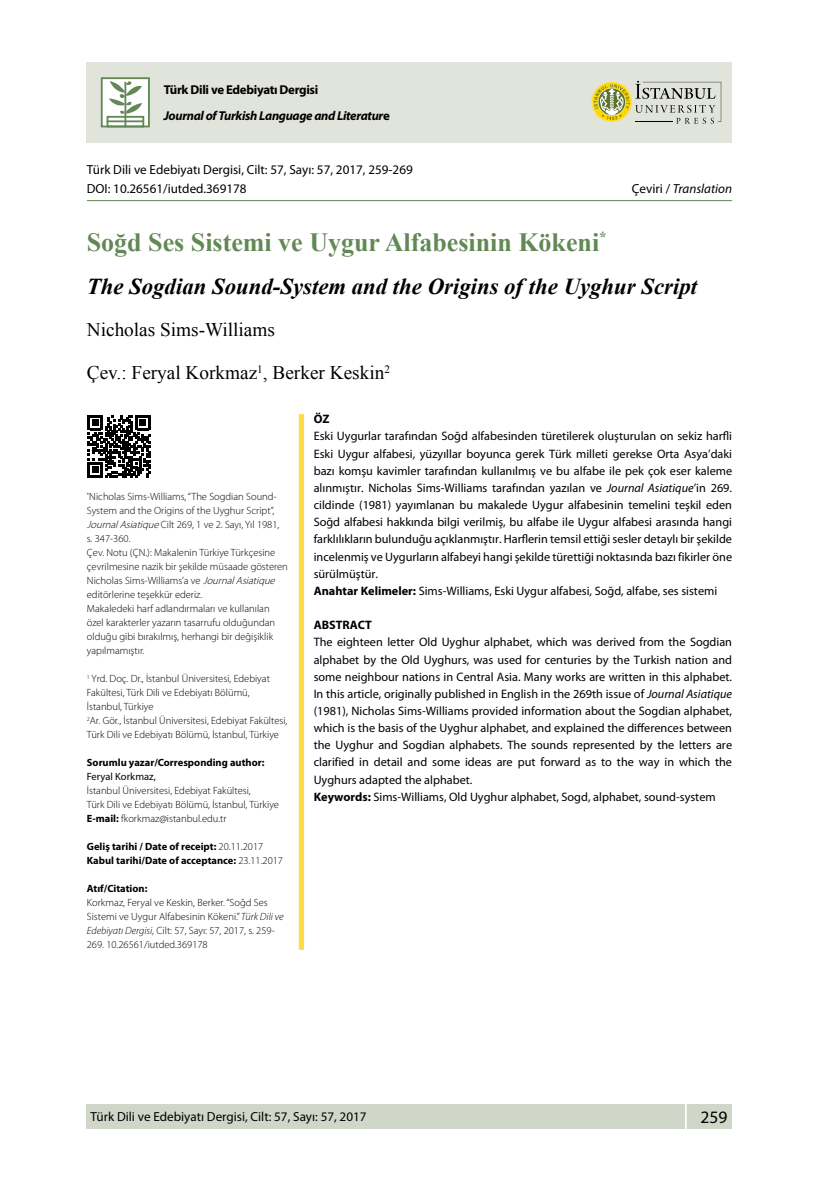
<style>
.page{position:relative;width:819px;height:1191px;background:#fff}
.page>*{position:absolute;margin:0;border:0;box-sizing:border-box;transform-origin:0 0}
.t1{font:700 26.25px "Times New Roman";color:#628855}
.t2{font:italic 700 22.75px "Times New Roman";color:#000}
.t3{font:19.25px "Times New Roman";color:#000}
.t4{font:17.5px "Myriad Pro";color:#000}
.t5{font:13.12px/19.2px "Myriad Pro";color:#000}
.t6{font:italic 13.12px "Myriad Pro";color:#000}
.t7{font:italic 700 12.78px/25.6px "Myriad Pro";letter-spacing:-.025em;color:#000}
.t8{font:12.25px/17.2px "Myriad Pro";color:#000}
.t9{font:700 12.25px "Myriad Pro";color:#000}
.t10{font:300 10.5px/14px "Myriad Pro";color:#000}
.t11{font:700 10.5px/14px "Myriad Pro";color:#000}
.t12{font:10.5px "Myriad Pro";color:#000}
.s1{font-style:normal}
.s2{font-style:italic}
.s3{font-weight:700}
.s4{font-weight:300}
</style>
<div class="page">
<div style="left:87px;top:1104px;width:645px;height:25px;background:#d1d7c8"></div>
<svg style="left:685px;top:1104px;width:1px;height:25px"></svg>
<svg style="left:88px;top:415px;width:62px;height:62px"></svg>
<div style="left:87px;top:62px;width:645px;height:81px;background:#e1e4da"></div>
<div style="left:101px;top:77px;width:49px;height:50px;background:#fff;border:2px solid #628855"></div>
<div style="left:107px;top:116px;width:37px;height:11px;border:2px solid #628855"></div>
<hr style="left:107px;top:120px;width:36px;height:2px;background:#628855">
<svg style="left:109px;top:81px;width:33px;height:33px"></svg>
<hr style="left:124px;top:82px;width:2px;height:45px;background:#628855">
<svg style="left:591px;top:81px;width:130px;height:43px"></svg>
<div style="left:299px;top:414px;width:5px;height:535px;background:#ffdc44"></div>
<hr style="left:87px;top:200px;width:645px;height:1px;background:#628855">
<p class="t7" style="left:164px;top:77px;width:227px"><span class="s1">Türk Dili ve Edebiyatı Dergisi<br></span>Journal of Turkish Language and Literatur<span class="s1">e</span></p>
<p class="t5" style="left:87px;top:159px;width:327px">Türk Dili ve Edebiyatı Dergisi, Cilt: 57, Sayı: 57, 2017, 259-269<br>DOI: 10.26561/iutded.369178</p>
<p class="t6" style="left:632px;top:180px;width:102px"><span class="s1">Çeviri /</span> Translation</p>
<h1 class="t1" style="left:87px;top:224px;width:521px">Soğd Ses Sistemi ve Uygur Alfabesinin Kökeni<sup>*</sup></h1>
<h2 class="t2" style="left:87px;top:270px;width:611px">The Sogdian Sound-System and the Origins of the Uyghur Script</h2>
<h3 class="t3" style="left:87px;top:317px;width:189px">Nicholas Sims-Williams</h3>
<h3 class="t3" style="left:87px;top:360px;width:304px">Çev.: Feryal Korkmaz<sup>1</sup>, Berker Keskin<sup>2</sup></h3>
<p class="t9" style="left:314px;top:411px;width:17px">ÖZ</p>
<p class="t8" style="left:314px;top:427px;width:420px">Eski Uygurlar tarafından Soğd alfabesinden türetilerek oluşturulan on sekiz harfli Eski Uygur alfabesi, yüzyıllar boyunca gerek Türk milleti gerekse Orta Asya’daki bazı komşu kavimler tarafından kullanılmış ve bu alfabe ile pek çok eser kaleme alınmıştır. Nicholas Sims-Williams tarafından yazılan ve <span class="s2">Journal Asiatique</span>’in 269. cildinde (1981) yayımlanan bu makalede Uygur alfabesinin temelini teşkil eden Soğd alfabesi hakkında bilgi verilmiş, bu alfabe ile Uygur alfabesi arasında hangi farklılıkların bulunduğu açıklanmıştır. Harflerin temsil ettiği sesler detaylı bir şekilde incelenmiş ve Uygurların alfabeyi hangi şekilde türettiği noktasında bazı fikirler öne sürülmüştür.<br><span class="s3">Anahtar Kelimeler:</span> Sims-Williams, Eski Uygur alfabesi, Soğd, alfabe, ses sistemi</p>
<p class="t9" style="left:314px;top:617px;width:60px">ABSTRACT</p>
<p class="t8" style="left:314px;top:633px;width:420px">The eighteen letter Old Uyghur alphabet, which was derived from the Sogdian alphabet by the Old Uyghurs, was used for centuries by the Turkish nation and some neighbour nations in Central Asia. Many works are written in this alphabet.<br>In this article, originally published in English in the 269th issue of <span class="s2">Journal Asiatique </span>(1981), Nicholas Sims-Williams provided information about the Sogdian alphabet, which is the basis of the Uyghur alphabet, and explained the differences between the Uyghur and Sogdian alphabets. The sounds represented by the letters are clarified in detail and some ideas are put forward as to the way in which the Uyghurs adapted the alphabet.<br><span class="s3">Keywords:</span> Sims-Williams, Old Uyghur alphabet, Sogd, alphabet, sound-system</p>
<p class="t10" style="left:87px;top:489px;width:202px"><sup>*</sup>Nicholas Sims-Williams, “The Sogdian Sound-System and the Origins of the Uyghur Script”, <span class="s2">JournalAsiatique</span>Cilt 269, 1 ve 2. Sayı, Yıl 1981,<br>s. 347-360.<br>Çev. Notu (ÇN.): Makalenin Türkiye Türkçesine çevrilmesine nazik bir şekilde müsaade gösteren Nicholas Sims-Williams’a ve <span class="s2">JournalAsiatique </span>editörlerine teşekkür ederiz.<br>Makaledeki harf adlandırmaları ve kullanılan özel karakterler yazarın tasarrufu olduğundan olduğu gibi bırakılmış, herhangi bir değişiklik yapılmamıştır.</p>
<p class="t10" style="left:87px;top:671px;width:202px"><sup>1</sup> Yrd. Doç. Dr., İstanbul Üniversitesi, Edebiyat Fakültesi, Türk Dili ve Edebiyatı Bölümü,<br>İstanbul, Türkiye<br><sup>2</sup>Ar. Gör., İstanbul Üniversitesi, Edebiyat Fakültesi, Türk Dili ve Edebiyatı Bölümü, İstanbul, Türkiye</p>
<p class="t11" style="left:87px;top:755px;width:179px">Sorumlu yazar/Corresponding author:</p>
<p class="t12" style="left:87px;top:770px;width:70px">Feryal Korkmaz,</p>
<p class="t10" style="left:87px;top:783px;width:194px">İstanbul Üniversitesi, Edebiyat Fakültesi,<br>Türk Dili ve Edebiyatı Bölümü, İstanbul, Türkiye<br><span class="s3">E-mail:</span> fkorkmaz@istanbul.edu.tr</p>
<p class="t11" style="left:87px;top:839px;width:198px">Geliş tarihi / Date of receipt: <span class="s4">20.11.2017<br></span>Kabul tarihi/Date of acceptance: <span class="s4">23.11.2017</span></p>
<p class="t11" style="left:87px;top:881px;width:62px">Atıf/Citation:</p>
<p class="t10" style="left:87px;top:895px;width:198px">Korkmaz, Feryal ve Keskin, Berker. “Soğd Ses Sistemi ve Uygur Alfabesinin Kökeni.” <span class="s2">Türk Dili ve Edebiyatı Dergisi,</span> Cilt: 57, Sayı: 57, 2017, s. 259- 269. 10.26561/iutded.369178</p>
<p class="t5" style="left:91px;top:1107px;width:277px">Türk Dili ve Edebiyatı Dergisi, Cilt: 57, Sayı: 57, 2017</p>
<h3 class="t4" style="left:700px;top:1106px;width:28px">259</h3>
</div>
